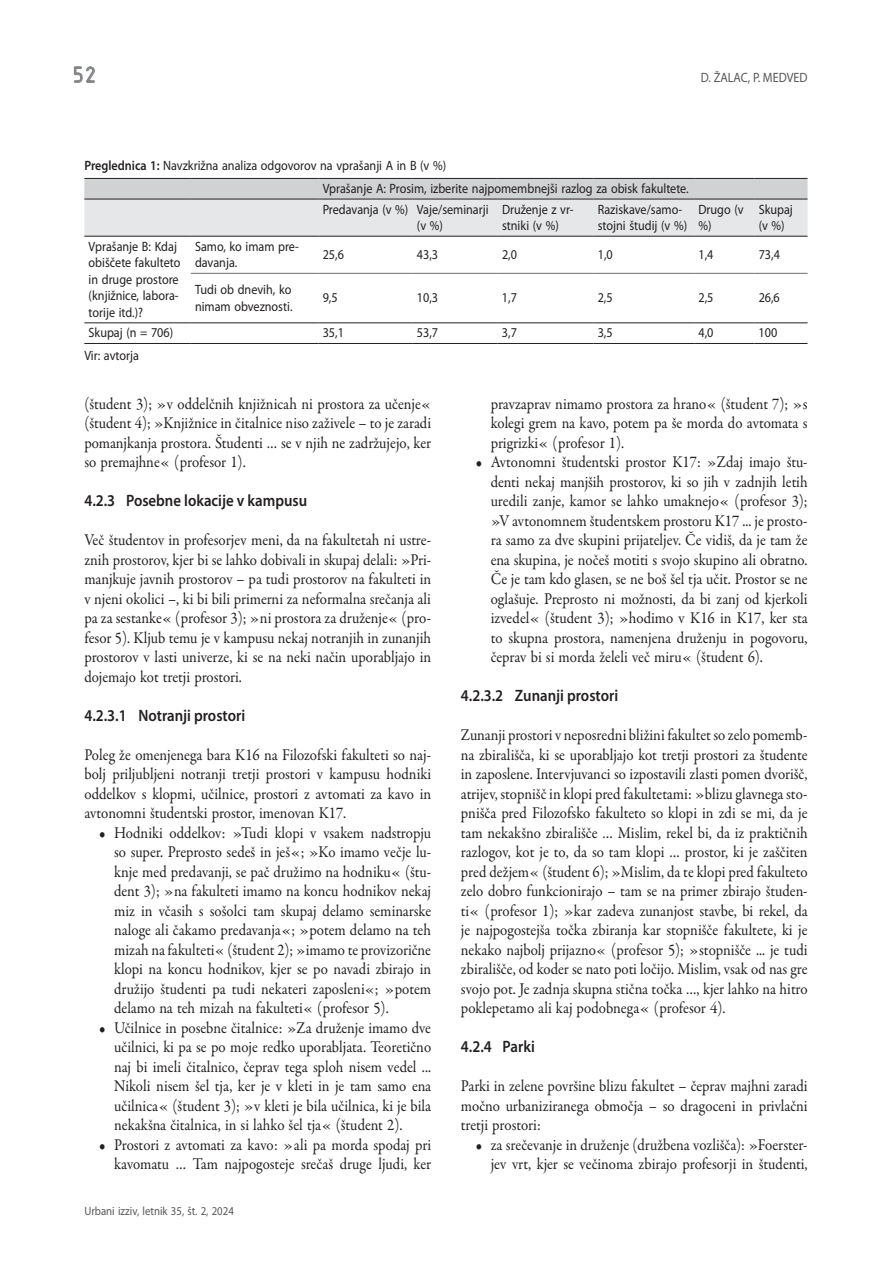
<style>
.page{position:relative;width:894px;height:1263px;background:#fff}
.page>*{position:absolute;margin:0;border:0;box-sizing:border-box;transform-origin:0 0}
.t1{font:24px "ISOCTEUR";color:#808285}
.t2{font:16.5px/19.5px "Garamond Premr Pro";color:#231f20;text-align:justify;scale:.9 1}
.t3{font:600 16.5px "Myriad Pro";color:#231f20;scale:.9 1}
.t4{font:13.5px/16.5px "Myriad Pro";color:#231f20;scale:.9 1}
.t5{font:13.5px "Myriad Pro";color:#57585a;scale:.9 1}
.t6{font:12px "Myriad Pro";color:#57585a;scale:.9 1}
.s1{font-weight:600}
</style>
<div class="page">
<svg style="left:74px;top:66px;width:21px;height:17px"></svg>
<svg style="left:84px;top:179px;width:723px;height:57px;background:#dcdcde"></svg>
<hr style="left:191px;top:273px;width:127px;height:1px;background:#6c6d70">
<hr style="left:318px;top:273px;width:94px;height:1px;background:#6c6d70">
<hr style="left:412px;top:273px;width:85px;height:1px;background:#6c6d70">
<hr style="left:497px;top:273px;width:96px;height:1px;background:#6c6d70">
<hr style="left:593px;top:273px;width:101px;height:1px;background:#6c6d70">
<hr style="left:694px;top:273px;width:60px;height:1px;background:#6c6d70">
<hr style="left:754px;top:273px;width:53px;height:1px;background:#6c6d70">
<hr style="left:84px;top:236px;width:107px;height:1px;background:#231f20">
<hr style="left:191px;top:236px;width:127px;height:1px;background:#231f20">
<hr style="left:318px;top:236px;width:94px;height:1px;background:#231f20">
<hr style="left:412px;top:236px;width:85px;height:1px;background:#231f20">
<hr style="left:497px;top:236px;width:96px;height:1px;background:#231f20">
<hr style="left:593px;top:236px;width:101px;height:1px;background:#231f20">
<hr style="left:694px;top:236px;width:60px;height:1px;background:#231f20">
<hr style="left:754px;top:236px;width:53px;height:1px;background:#231f20">
<hr style="left:84px;top:322px;width:107px;height:1px;background:#231f20">
<hr style="left:191px;top:322px;width:127px;height:1px;background:#231f20">
<hr style="left:318px;top:322px;width:94px;height:1px;background:#231f20">
<hr style="left:412px;top:322px;width:85px;height:1px;background:#231f20">
<hr style="left:497px;top:322px;width:96px;height:1px;background:#231f20">
<hr style="left:593px;top:322px;width:101px;height:1px;background:#231f20">
<hr style="left:694px;top:322px;width:60px;height:1px;background:#231f20">
<hr style="left:754px;top:322px;width:53px;height:1px;background:#231f20">
<hr style="left:84px;top:343px;width:107px;height:1px;background:#231f20">
<hr style="left:191px;top:343px;width:127px;height:1px;background:#231f20">
<hr style="left:318px;top:343px;width:94px;height:1px;background:#231f20">
<hr style="left:412px;top:343px;width:85px;height:1px;background:#231f20">
<hr style="left:497px;top:343px;width:96px;height:1px;background:#231f20">
<hr style="left:593px;top:343px;width:101px;height:1px;background:#231f20">
<hr style="left:694px;top:343px;width:60px;height:1px;background:#231f20">
<hr style="left:754px;top:343px;width:53px;height:1px;background:#231f20">
<hr style="left:84px;top:178px;width:107px;height:1px;background:#231f20">
<hr style="left:191px;top:178px;width:127px;height:1px;background:#231f20">
<hr style="left:318px;top:178px;width:94px;height:1px;background:#231f20">
<hr style="left:412px;top:178px;width:85px;height:1px;background:#231f20">
<hr style="left:497px;top:178px;width:96px;height:1px;background:#231f20">
<hr style="left:593px;top:178px;width:101px;height:1px;background:#231f20">
<hr style="left:694px;top:178px;width:60px;height:1px;background:#231f20">
<hr style="left:754px;top:178px;width:53px;height:1px;background:#231f20">
<hr style="left:84px;top:199px;width:107px;height:1px;background:#231f20">
<hr style="left:191px;top:199px;width:127px;height:1px;background:#231f20">
<hr style="left:318px;top:199px;width:94px;height:1px;background:#231f20">
<hr style="left:412px;top:199px;width:85px;height:1px;background:#231f20">
<hr style="left:497px;top:199px;width:96px;height:1px;background:#231f20">
<hr style="left:593px;top:199px;width:101px;height:1px;background:#231f20">
<hr style="left:694px;top:199px;width:60px;height:1px;background:#231f20">
<hr style="left:754px;top:199px;width:53px;height:1px;background:#231f20">
<h1 class="t1" style="left:70px;top:59px;width:31px">52</h1>
<p class="t5" style="left:701px;top:70px;width:120px">D. ŽALAC, P. MEDVED</p>
<p class="t4" style="left:322px;top:154px;width:408px;line-height:23.2px;text-indent:-238px"><span class="s1">Preglednica 1:</span> Navzkrižna analiza odgovorov na vprašanji A in B (v %)<br>Vprašanje A: Prosim, izberite najpomembnejši razlog za obisk fakultete.</p>
<p class="t4" style="left:417px;top:201px;width:81px;text-indent:-94px">Predavanja (v %) Vaje/seminarji (v %)</p>
<p class="t4" style="left:502px;top:201px;width:81px">Druženje z vr&shy;stniki (v %)</p>
<p class="t4" style="left:597px;top:201px;width:101px">Raziskave/samo&shy;stojni študij (v %)</p>
<p class="t4" style="left:698px;top:201px;width:52px">Drugo (v %)</p>
<p class="t4" style="left:758px;top:201px;width:39px">Skupaj (v %)</p>
<p class="t4" style="left:89px;top:238px;width:103px">Vprašanje B: Kdaj obiščete fakulteto in druge prostore (knjižnice, labora&shy;torije itd.)?</p>
<p class="t4" style="left:195px;top:238px;width:117px">Samo, ko imam pre&shy;davanja.</p>
<p class="t4" style="left:322px;top:246px;width:25px">25,6</p>
<p class="t4" style="left:417px;top:246px;width:25px">43,3</p>
<p class="t4" style="left:502px;top:246px;width:18px">2,0</p>
<p class="t4" style="left:597px;top:246px;width:18px">1,0</p>
<p class="t4" style="left:698px;top:246px;width:18px">1,4</p>
<p class="t4" style="left:758px;top:246px;width:25px">73,4</p>
<p class="t4" style="left:195px;top:282px;width:110px">Tudi ob dnevih, ko nimam obveznosti.</p>
<p class="t4" style="left:322px;top:290px;width:18px">9,5</p>
<p class="t4" style="left:417px;top:290px;width:25px">10,3</p>
<p class="t4" style="left:502px;top:290px;width:18px">1,7</p>
<p class="t4" style="left:597px;top:290px;width:18px">2,5</p>
<p class="t4" style="left:698px;top:290px;width:18px">2,5</p>
<p class="t4" style="left:758px;top:290px;width:25px">26,6</p>
<p class="t4" style="left:89px;top:325px;width:95px">Skupaj (n = 706)</p>
<p class="t4" style="left:322px;top:325px;width:25px">35,1</p>
<p class="t4" style="left:417px;top:325px;width:25px">53,7</p>
<p class="t4" style="left:502px;top:325px;width:18px">3,7</p>
<p class="t4" style="left:597px;top:325px;width:18px">3,5</p>
<p class="t4" style="left:698px;top:325px;width:18px">4,0</p>
<p class="t4" style="left:758px;top:325px;width:22px">100</p>
<p class="t4" style="left:84px;top:348px;width:62px">Vir: avtorja</p>
<p class="t2" style="left:84px;top:394px;width:387px">(študent 3); »v oddelčnih knjižnicah ni prostora za učenje« (študent 4); »Knjižnice in čitalnice niso zaživele – to je zaradi pomanjkanja prostora. Študenti … se v njih ne zadržujejo, ker so premajhne« (profesor 1).</p>
<p class="t3" style="left:84px;top:490px;width:249px">4.2.3 Posebne lokacije v kampusu</p>
<p class="t2" style="left:84px;top:530px;width:387px">Več študentov in profesorjev meni, da na fakultetah ni ustre&shy;znih prostorov, kjer bi se lahko dobivali in skupaj delali: »Pri&shy;manjkuje javnih prostorov – pa tudi prostorov na fakulteti in v njeni okolici –, ki bi bili primerni za neformalna srečanja ali pa za sestanke« (profesor 3); »ni prostora za druženje« (pro&shy;fesor 5). Kljub temu je v kampusu nekaj notranjih in zunanjih prostorov v lasti univerze, ki se na neki način uporabljajo in dojemajo kot tretji prostori.</p>
<p class="t3" style="left:84px;top:704px;width:180px">4.2.3.1 Notranji prostori</p>
<p class="t2" style="left:84px;top:745px;width:387px">Poleg že omenjenega bara K16 na Filozofski fakulteti so naj&shy;bolj priljubljeni notranji tretji prostori v kampusu hodniki oddelkov s klopmi, učilnice, prostori z avtomati za kavo in avtonomni študentski prostor, imenovan K17.</p>
<p class="t2" style="left:114px;top:823px;width:354px;text-indent:-15px">• Hodniki oddelkov: »Tudi klopi v vsakem nadstropju so super. Preprosto sedeš in ješ«; »Ko imamo večje lu&shy;knje med predavanji, se pač družimo na hodniku« (štu&shy;dent 3); »na fakulteti imamo na koncu hodnikov nekaj miz in včasih s sošolci tam skupaj delamo seminarske naloge ali čakamo predavanja«; »potem delamo na teh mizah na fakulteti« (študent 2); »imamo te provizorične klopi na koncu hodnikov, kjer se po navadi zbirajo in družijo študenti pa tudi nekateri zaposleni«; »potem delamo na teh mizah na fakulteti« (profesor 5).</p>
<p class="t2" style="left:114px;top:1018px;width:354px;text-indent:-15px">• Učilnice in posebne čitalnice: »Za druženje imamo dve učilnici, ki pa se po moje redko uporabljata. Teoretično naj bi imeli čitalnico, čeprav tega sploh nisem vedel ...<br>Nikoli nisem šel tja, ker je v kleti in je tam samo ena učilnica« (študent 3); »v kleti je bila učilnica, ki je bila nekakšna čitalnica, in si lahko šel tja« (študent 2).</p>
<p class="t2" style="left:99px;top:1135px;width:370px;text-align:right">• Prostori z avtomati za kavo: »ali pa morda spodaj pri kavomatu … Tam najpogosteje srečaš druge ljudi, ker</p>
<p class="t6" style="left:84px;top:1204px;width:168px">Urbani izziv, letnik 35, št. 2, 2024</p>
<p class="t2" style="left:490px;top:394px;width:353px">pravzaprav nimamo prostora za hrano« (študent 7); »s kolegi grem na kavo, potem pa še morda do avtomata s prigrizki« (profesor 1).</p>
<p class="t2" style="left:490px;top:452px;width:353px;text-indent:-15px">• Avtonomni študentski prostor K17: »Zdaj imajo štu&shy;denti nekaj manjših prostorov, ki so jih v zadnjih letih uredili zanje, kamor se lahko umaknejo« (profesor 3); »V avtonomnem študentskem prostoru K17 ... je prosto&shy;ra samo za dve skupini prijateljev. Če vidiš, da je tam že ena skupina, je nočeš motiti s svojo skupino ali obratno.<br>Če je tam kdo glasen, se ne boš šel tja učit. Prostor se ne oglašuje. Preprosto ni možnosti, da bi zanj od kjerkoli izvedel« (študent 3); »hodimo v K16 in K17, ker sta to skupna prostora, namenjena druženju in pogovoru, čeprav bi si morda želeli več miru« (študent 6).</p>
<p class="t3" style="left:461px;top:685px;width:176px">4.2.3.2 Zunanji prostori</p>
<p class="t2" style="left:461px;top:725px;width:387px">Zunanji prostori v neposredni bližini fakultet so zelo pomemb&shy;na zbirališča, ki se uporabljajo kot tretji prostori za študente in zaposlene. Intervjuvanci so izpostavili zlasti pomen dvorišč, atrijev, stopnišč in klopi pred fakultetami: »blizu glavnega sto&shy;pnišča pred Filozofsko fakulteto so klopi in zdi se mi, da je tam nekakšno zbirališče … Mislim, rekel bi, da iz praktičnih razlogov, kot je to, da so tam klopi … prostor, ki je zaščiten pred dežjem« (študent 6); »Mislim, da te klopi pred fakulteto zelo dobro funkcionirajo – tam se na primer zbirajo študen&shy;ti« (profesor 1); »kar zadeva zunanjost stavbe, bi rekel, da je najpogostejša točka zbiranja kar stopnišče fakultete, ki je nekako najbolj prijazno« (profesor 5); »stopnišče ... je tudi zbirališče, od koder se nato poti ločijo. Mislim, vsak od nas gre svojo pot. Je zadnja skupna stična točka …, kjer lahko na hitro poklepetamo ali kaj podobnega« (profesor 4).</p>
<p class="t3" style="left:461px;top:1036px;width:84px">4.2.4 Parki</p>
<p class="t2" style="left:461px;top:1076px;width:387px">Parki in zelene površine blizu fakultet – čeprav majhni zaradi močno urbaniziranega območja – so dragoceni in privlačni tretji prostori:</p>
<p class="t2" style="left:476px;top:1135px;width:370px;text-align:right">• za srečevanje in druženje (družbena vozlišča): »Foerster&shy;jev vrt, kjer se večinoma zbirajo profesorji in študenti,</p>
</div>
